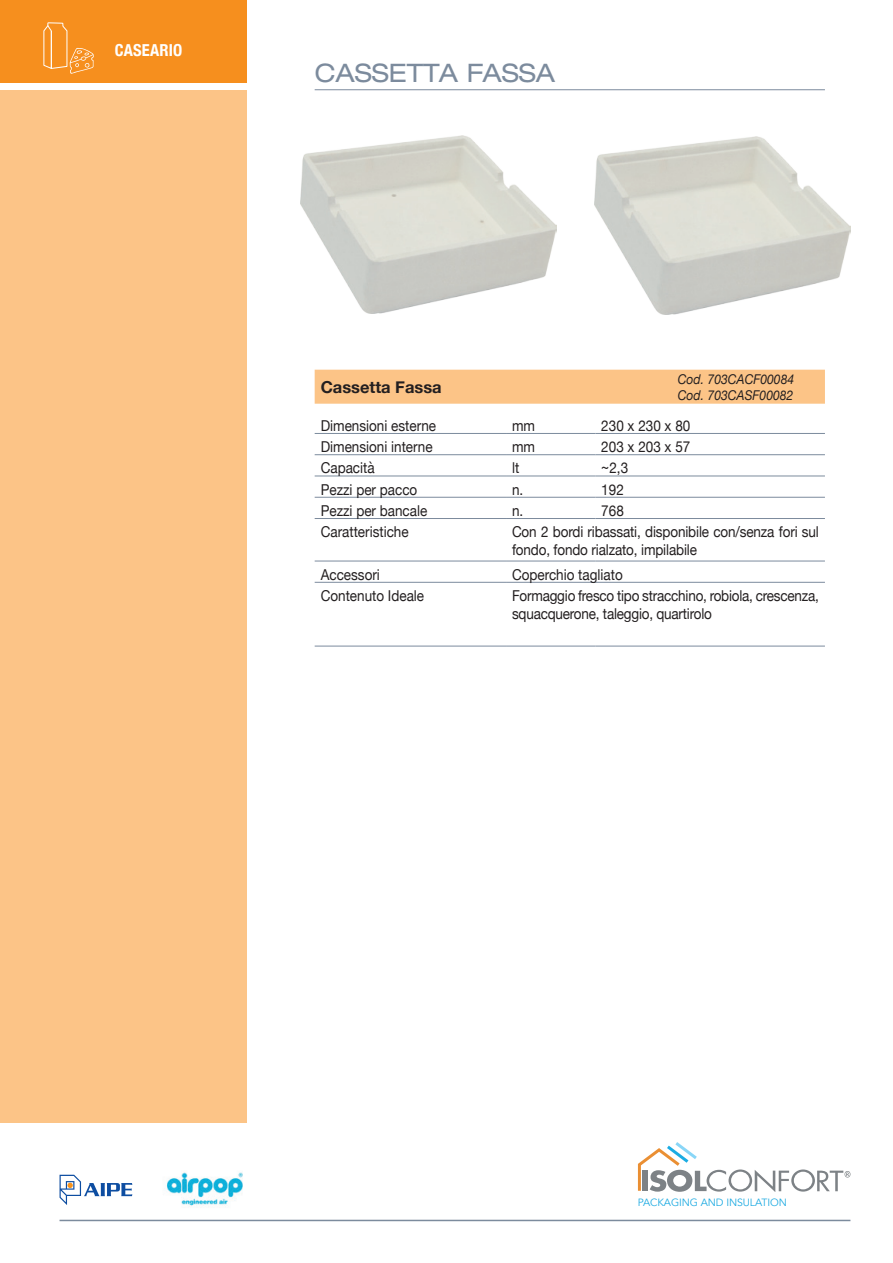
<style>
.page{position:relative;width:893px;height:1263px;background:#fff}
.page>*{position:absolute;margin:0;border:0;box-sizing:border-box;transform-origin:0 0}
.t1{font:expanded 25.5px "Helvetica Neue LT Std";color:#7c8b9d}
.t2{font:700 16.5px "Helvetica Neue";color:#231f20}
.t3{font:700 condensed 16.5px "Helvetica Neue";letter-spacing:.01em;color:#fff}
.t4{font:15px/18px "Helvetica Neue";letter-spacing:-.01em;color:#231f20;scale:.9 1}
.t5{font:italic 13.5px/16.2px "Helvetica Neue";color:#231f20;scale:.9 1}
.t6{font:10.5px "Avenir";letter-spacing:-.01em;color:#1fabe2}
</style>
<div class="page">
<div style="left:0;top:90px;width:247px;height:1033px;background:#fcc487"></div>
<hr style="left:60px;top:1220px;width:790px;height:1px;background:#7c8b9d">
<svg style="left:60px;top:1175px;width:72px;height:30px"></svg>
<svg style="left:638px;top:1142px;width:212px;height:50px"></svg>
<img style="left:166px;top:1172px;width:77px;height:35px">
<div style="left:0;top:0;width:247px;height:83px;background:#f68f1e"></div>
<svg style="left:43px;top:22px;width:51px;height:52px"></svg>
<img style="left:300px;top:136px;width:256px;height:178px">
<img style="left:594px;top:136px;width:256px;height:178px">
<hr style="left:315px;top:89px;width:510px;height:1px;background:#7c8b9d">
<hr style="left:315px;top:433px;width:191px;height:1px;background:#7c8b9d">
<hr style="left:506px;top:433px;width:89px;height:1px;background:#7c8b9d">
<hr style="left:595px;top:433px;width:230px;height:1px;background:#7c8b9d">
<hr style="left:315px;top:454px;width:191px;height:1px;background:#7c8b9d">
<hr style="left:506px;top:454px;width:89px;height:1px;background:#7c8b9d">
<hr style="left:595px;top:454px;width:230px;height:1px;background:#7c8b9d">
<hr style="left:315px;top:476px;width:191px;height:1px;background:#7c8b9d">
<hr style="left:506px;top:476px;width:89px;height:1px;background:#7c8b9d">
<hr style="left:595px;top:476px;width:230px;height:1px;background:#7c8b9d">
<hr style="left:315px;top:497px;width:191px;height:1px;background:#7c8b9d">
<hr style="left:506px;top:497px;width:89px;height:1px;background:#7c8b9d">
<hr style="left:595px;top:497px;width:230px;height:1px;background:#7c8b9d">
<hr style="left:315px;top:518px;width:191px;height:1px;background:#7c8b9d">
<hr style="left:506px;top:518px;width:89px;height:1px;background:#7c8b9d">
<hr style="left:595px;top:518px;width:230px;height:1px;background:#7c8b9d">
<hr style="left:315px;top:561px;width:191px;height:1px;background:#7c8b9d">
<hr style="left:506px;top:561px;width:89px;height:1px;background:#7c8b9d">
<hr style="left:595px;top:561px;width:230px;height:1px;background:#7c8b9d">
<hr style="left:315px;top:582px;width:191px;height:1px;background:#7c8b9d">
<hr style="left:506px;top:582px;width:89px;height:1px;background:#7c8b9d">
<hr style="left:595px;top:582px;width:230px;height:1px;background:#7c8b9d">
<hr style="left:315px;top:646px;width:191px;height:1px;background:#7c8b9d">
<hr style="left:506px;top:646px;width:89px;height:1px;background:#7c8b9d">
<hr style="left:595px;top:646px;width:230px;height:1px;background:#7c8b9d">
<div style="left:315px;top:370px;width:510px;height:34px;background:#fcc487"></div>
<p class="t3" style="left:115px;top:36px;width:69px">CASEARIO</p>
<h1 class="t1" style="left:315px;top:58px;width:242px">CASSETTA FASSA</h1>
<p class="t2" style="left:321px;top:374px;width:123px">Cassetta Fassa</p>
<p class="t5" style="left:678px;top:372px;width:131px">Cod. 703CACF00084<br>Cod. 703CASF00082</p>
<p class="t4" style="left:321px;top:417px;width:130px">Dimensioni esterne</p>
<p class="t4" style="left:512px;top:417px;width:27px">mm</p>
<p class="t4" style="left:601px;top:417px;width:100px">230 x 230 x 80</p>
<p class="t4" style="left:321px;top:438px;width:126px">Dimensioni interne</p>
<p class="t4" style="left:512px;top:438px;width:27px">mm</p>
<p class="t4" style="left:601px;top:438px;width:100px">203 x 203 x 57</p>
<p class="t4" style="left:321px;top:460px;width:61px">Capacità</p>
<p class="t4" style="left:512px;top:460px;width:10px">lt</p>
<p class="t4" style="left:601px;top:460px;width:31px">~2,3</p>
<p class="t4" style="left:321px;top:481px;width:109px">Pezzi per pacco</p>
<p class="t4" style="left:512px;top:481px;width:14px">n.</p>
<p class="t4" style="left:601px;top:481px;width:27px">192</p>
<p class="t4" style="left:321px;top:502px;width:120px">Pezzi per bancale</p>
<p class="t4" style="left:512px;top:502px;width:14px">n.</p>
<p class="t4" style="left:601px;top:502px;width:27px">768</p>
<p class="t4" style="left:321px;top:523px;width:99px">Caratteristiche</p>
<p class="t4" style="left:512px;top:523px;width:343px">Con 2 bordi ribassati, disponibile con/senza fori sul fondo, fondo rialzato, impilabile</p>
<p class="t4" style="left:321px;top:566px;width:67px">Accessori</p>
<p class="t4" style="left:512px;top:566px;width:125px">Coperchio tagliato</p>
<p class="t4" style="left:321px;top:587px;width:117px">Contenuto Ideale</p>
<p class="t4" style="left:512px;top:587px;width:342px">Formaggio fresco tipo stracchino, robiola, crescenza, squacquerone, taleggio, quartirolo</p>
<p class="t6" style="left:638px;top:1196px;width:150px">PACKAGING AND INSULATION</p>
</div>
